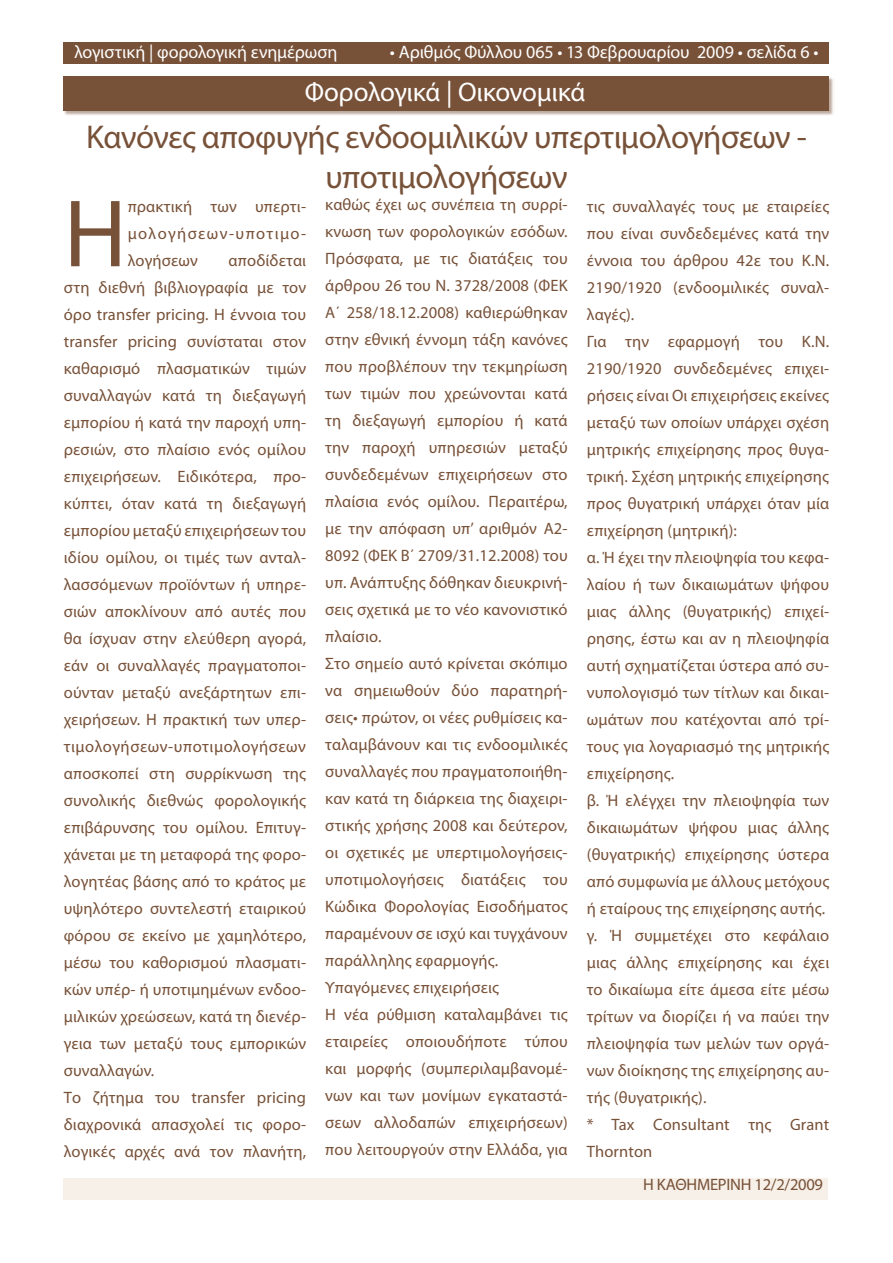
<style>
.page{position:relative;width:893px;height:1263px;background:#fff}
.page>*{position:absolute;margin:0;border:0;box-sizing:border-box;transform-origin:0 0}
.t1{font:96.6px "Myriad Pro";color:#775138}
.t2{font:33px/39.6px "Myriad Pro";letter-spacing:-.015em;color:#775138;text-align:center}
.t3{font:27px "Myriad Pro";letter-spacing:-.01em;color:#fff}
.t4{font:18px "Myriad Pro";letter-spacing:-.005em;color:#fff}
.t5{font:16.5px/27px "Myriad Pro";letter-spacing:.01em;color:#775138}
.t6{font:16.5px "Myriad Pro";letter-spacing:-.015em;color:#775138}
</style>
<div class="page">
<div style="left:64px;top:1178px;width:764px;height:21px;background:#f7f0e8"></div>
<div style="left:64px;top:43px;width:765px;height:21px;background:#775138"></div>
<div style="left:62px;top:75px;width:772px;height:41px;background:#775138;opacity:.5"></div>
<div style="left:64px;top:77px;width:765px;height:34px;background:#775138"></div>
<p class="t4" style="left:74px;top:41px;width:264px">λογιστική | φορολογική ενημέρωση</p>
<p class="t4" style="left:390px;top:41px;width:430px">• Αριθμός Φύλλου 065 • 13 Φεβρουαρίου 2009 • σελίδα 6 •</p>
<h3 class="t3" style="left:305px;top:75px;width:282px">Φορολογικά | Οικονομικά</h3>
<h2 class="t2" style="left:86px;top:117px;width:722px">Κανόνες αποφυγής ενδοομιλικών υπερτιμολογήσεων - υποτιμολογήσεων</h2>
<h1 class="t1" style="left:64px;top:174px;width:64px">Η</h1>
<p class="t5" style="left:128px;top:193px;width:180px;text-align:justify">πρακτική των υπερτι&shy;μολογήσεων-υποτιμο&shy;λογήσεων</p>
<p class="t5" style="left:64px;top:247px;width:244px;text-indent:165px">αποδίδεται στη διεθνή βιβλιογραφία με τον όρο transfer pricing. Η έννοια του transfer pricing συνίσταται στον καθαρισμό πλασματικών τιμών συναλλαγών κατά τη διεξαγωγή εμπορίου ή κατά την παροχή υπη&shy;ρεσιών, στο πλαίσιο ενός ομίλου επιχειρήσεων. Ειδικότερα, προ&shy;κύπτει, όταν κατά τη διεξαγωγή εμπορίου μεταξύ επιχειρήσεων του ιδίου ομίλου, οι τιμές των ανταλ&shy;λασσόμενων προϊόντων ή υπηρε&shy;σιών αποκλίνουν από αυτές που θα ίσχυαν στην ελεύθερη αγορά, εάν οι συναλλαγές πραγματοποι&shy;ούνταν μεταξύ ανεξάρτητων επι&shy;χειρήσεων. Η πρακτική των υπερ&shy;τιμολογήσεων-υποτιμολογήσεων αποσκοπεί στη συρρίκνωση της συνολικής διεθνώς φορολογικής επιβάρυνσης του ομίλου. Επιτυγ&shy;χάνεται με τη μεταφορά της φορο&shy;λογητέας βάσης από το κράτος με υψηλότερο συντελεστή εταιρικού φόρου σε εκείνο με χαμηλότερο, μέσω του καθορισμού πλασματι&shy;κών υπέρ- ή υποτιμημένων ενδοο&shy;μιλικών χρεώσεων, κατά τη διενέρ&shy;γεια των μεταξύ τους εμπορικών συναλλαγών.<br>Το ζήτημα του transfer pricing διαχρονικά απασχολεί τις φορο&shy;λογικές αρχές ανά τον πλανήτη,</p>
<p class="t5" style="left:325px;top:191px;width:244px">καθώς έχει ως συνέπεια τη συρρί&shy;κνωση των φορολογικών εσόδων.<br>Πρόσφατα, με τις διατάξεις του άρθρου 26 του Ν. 3728/2008 (ΦΕΚ<br>Α΄ 258/18.12.2008) καθιερώθηκαν στην εθνική έννομη τάξη κανόνες που προβλέπουν την τεκμηρίωση των τιμών που χρεώνονται κατά τη διεξαγωγή εμπορίου ή κατά την παροχή υπηρεσιών μεταξύ συνδεδεμένων επιχειρήσεων στο πλαίσια ενός ομίλου. Περαιτέρω, με την απόφαση υπ’ αριθμόν Α2-<br>8092 (ΦΕΚ Β΄ 2709/31.12.2008) του υπ. Ανάπτυξης δόθηκαν διευκρινή&shy;σεις σχετικά με το νέο κανονιστικό πλαίσιο.<br>Στο σημείο αυτό κρίνεται σκόπιμο να σημειωθούν δύο παρατηρή&shy;σεις• πρώτον, οι νέες ρυθμίσεις κα&shy;ταλαμβάνουν και τις ενδοομιλικές συναλλαγές που πραγματοποιήθη&shy;καν κατά τη διάρκεια της διαχειρι&shy;στικής χρήσης 2008 και δεύτερον, οι σχετικές με υπερτιμολογήσεις&shy;υποτιμολογήσεις διατάξεις του<br>Κώδικα Φορολογίας Εισοδήματος παραμένουν σε ισχύ και τυγχάνουν παράλληλης εφαρμογής.<br>Υπαγόμενες επιχειρήσεις<br>Η νέα ρύθμιση καταλαμβάνει τις εταιρείες οποιουδήποτε τύπου και μορφής (συμπεριλαμβανομέ&shy;νων και των μονίμων εγκαταστά&shy;σεων αλλοδαπών επιχειρήσεων) που λειτουργούν στην Ελλάδα, για</p>
<p class="t5" style="left:587px;top:193px;width:244px">τις συναλλαγές τους με εταιρείες που είναι συνδεδεμένες κατά την έννοια του άρθρου 42ε του Κ.Ν.<br>2190/1920 (ενδοομιλικές συναλ&shy;λαγές).<br>Για την εφαρμογή του Κ.Ν.<br>2190/1920 συνδεδεμένες επιχει&shy;ρήσεις είναι Οι επιχειρήσεις εκείνες μεταξύ των οποίων υπάρχει σχέση μητρικής επιχείρησης προς θυγα&shy;τρική. Σχέση μητρικής επιχείρησης προς θυγατρική υπάρχει όταν μία επιχείρηση (μητρική):<br>α. Ή έχει την πλειοψηφία του κεφα&shy;λαίου ή των δικαιωμάτων ψήφου μιας άλλης (θυγατρικής) επιχεί&shy;ρησης, έστω και αν η πλειοψηφία αυτή σχηματίζεται ύστερα από συ&shy;νυπολογισμό των τίτλων και δικαι&shy;ωμάτων που κατέχονται από τρί&shy;τους για λογαριασμό της μητρικής επιχείρησης.<br>β. Ή ελέγχει την πλειοψηφία των δικαιωμάτων ψήφου μιας άλλης (θυγατρικής) επιχείρησης ύστερα από συμφωνία με άλλους μετόχους ή εταίρους της επιχείρησης αυτής. γ. Ή συμμετέχει στο κεφάλαιο μιας άλλης επιχείρησης και έχει το δικαίωμα είτε άμεσα είτε μέσω τρίτων να διορίζει ή να παύει την πλειοψηφία των μελών των οργά&shy;νων διοίκησης της επιχείρησης αυ&shy;τής (θυγατρικής).<br>* Tax Consultant της Grant<br>Thornton</p>
<p class="t6" style="left:643px;top:1174px;width:181px">Η ΚΑΘΗΜΕΡΙΝΗ 12/2/2009</p>
</div>
